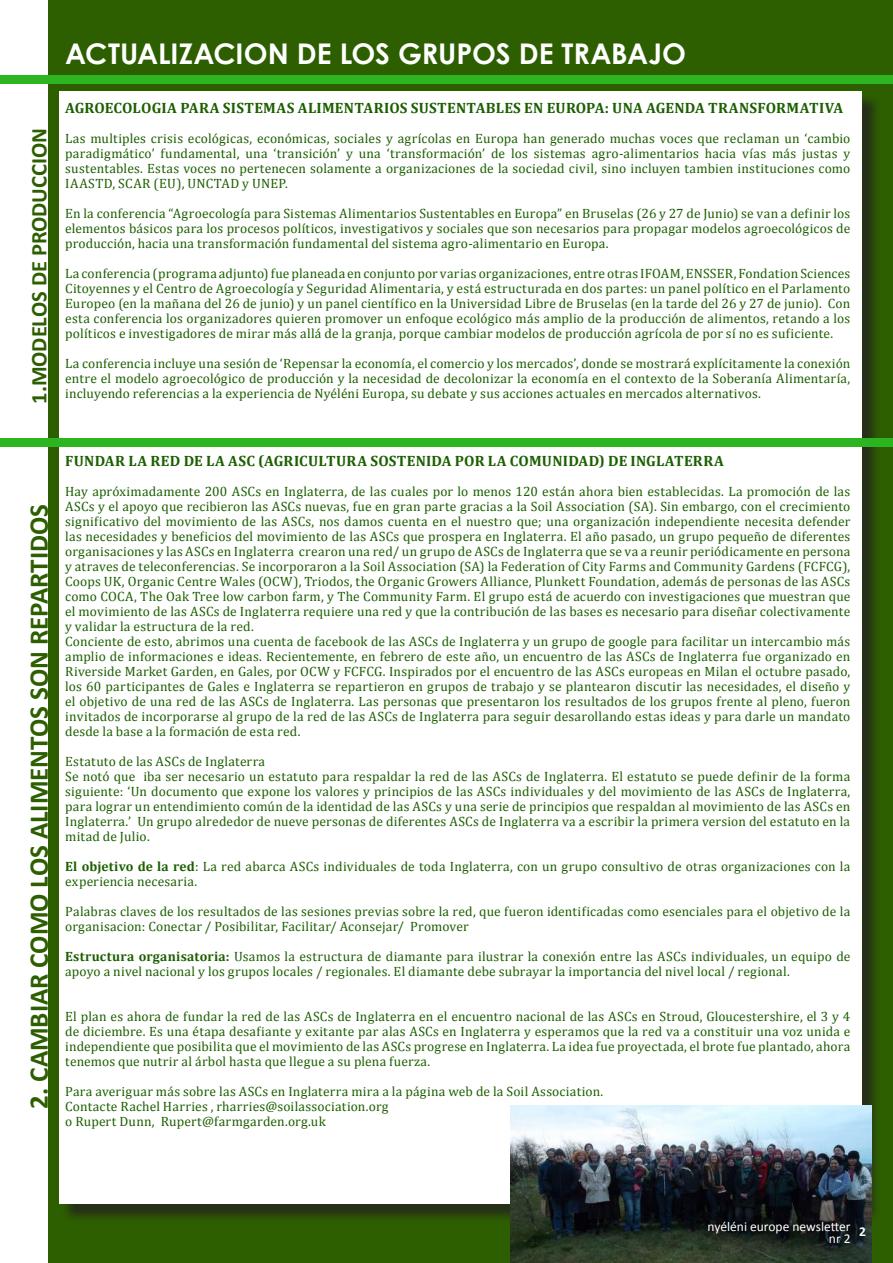
<style>
.page{position:relative;width:893px;height:1263px;background:#fff}
.page>*{position:absolute;margin:0;border:0;box-sizing:border-box;transform-origin:0 0}
.t1{font:700 28.5px "Century Gothic";letter-spacing:-.005em;color:#fff}
.t2{font:700 27px "Calibri";letter-spacing:-.005em;color:#2d5f00}
.t3{font:700 22.5px "Calibri";letter-spacing:-.005em;color:#2d5f00}
.t4{font:700 15px "Cambria";letter-spacing:.015em;color:#1c5f00}
.t5{font:13.5px/15px "Cambria";letter-spacing:.015em;color:#1c5f00}
.t6{font:13.5px/12px "Calibri";color:#fff;text-align:right}
.t7{font:700 13.5px "Calibri";color:#fff}
.s1{font-weight:700}
</style>
<div class="page">
<div style="left:48px;top:0;width:845px;height:1263px;background:#2d5f00"></div>
<div style="left:62px;top:93px;width:819px;height:1129px;background:#241f1f;opacity:.75"></div>
<div style="left:60px;top:91px;width:802px;height:1113px;background:#fff"></div>
<div style="left:0;top:75px;width:893px;height:9px;background:#2db521"></div>
<div style="left:0;top:438px;width:893px;height:8px;background:#2db521"></div>
<img style="left:510px;top:1106px;width:362px;height:157px">
<h3 class="t3" style="left:25px;top:404px;width:277px;rotate:-90deg">1.MODELOS DE PRODUCCION</h3>
<h1 class="t1" style="left:65px;top:32px;width:622px">ACTUALIZACION DE LOS GRUPOS DE TRABAJO</h1>
<p class="t4" style="left:65px;top:97px;width:779px">AGROECOLOGIA PARA SISTEMAS ALIMENTARIOS SUSTENTABLES EN EUROPA: UNA AGENDA TRANSFORMATIVA</p>
<p class="t5" style="left:65px;top:130px;width:787px;text-align:justify">Las multiples crisis ecológicas, económicas, sociales y agrícolas en Europa han generado muchas voces que reclaman un ‘cambio paradigmático’ fundamental, una ‘transición’ y una ‘transformación’ de los sistemas agro-alimentarios hacia vías más justas y sustentables. Estas voces no pertenecen solamente a organizaciones de la sociedad civil, sino incluyen tambien instituciones como IAASTD, SCAR (EU), UNCTAD y UNEP.</p>
<p class="t5" style="left:65px;top:205px;width:787px;text-align:justify">En la conferencia “Agroecología para Sistemas Alimentarios Sustentables en Europa” en Bruselas (26 y 27 de Junio) se van a definir los elementos básicos para los procesos políticos, investigativos y sociales que son necesarios para propagar modelos agroecológicos de producción, hacia una transformación fundamental del sistema agro-alimentario en Europa.</p>
<p class="t5" style="left:65px;top:265px;width:787px;text-align:justify">La conferencia (programa adjunto) fue planeada en conjunto por varias organizaciones, entre otras IFOAM, ENSSER, Fondation Sciences Citoyennes y el Centro de Agroecología y Seguridad Alimentaria, y está estructurada en dos partes: un panel político en el Parlamento Europeo (en la mañana del 26 de junio) y un panel científico en la Universidad Libre de Bruselas (en la tarde del 26 y 27 de junio). Con esta conferencia los organizadores quieren promover un enfoque ecológico más amplio de la producción de alimentos, retando a los políticos e investigadores de mirar más allá de la granja, porque cambiar modelos de producción agrícola de por sí no es suficiente.</p>
<p class="t5" style="left:65px;top:355px;width:787px;text-align:justify">La conferencia incluye una sesión de ‘Repensar la economía, el comercio y los mercados’, donde se mostrará explícitamente la conexión entre el modelo agroecológico de producción y la necesidad de decolonizar la economía en el contexto de la Soberanía Alimentaría, incluyendo referencias a la experiencia de Nyéléni Europa, su debate y sus acciones actuales en mercados alternativos.</p>
<h2 class="t2" style="left:22px;top:1109px;width:607px;rotate:-90deg">2. CAMBIAR COMO LOS ALIMENTOS SON REPARTIDOS</h2>
<p class="t4" style="left:65px;top:450px;width:660px">FUNDAR LA RED DE LA ASC (AGRICULTURA SOSTENIDA POR LA COMUNIDAD) DE INGLATERRA</p>
<p class="t5" style="left:65px;top:484px;width:787px">Hay apróximadamente 200 ASCs en Inglaterra, de las cuales por lo menos 120 están ahora bien establecidas. La promoción de las ASCs y el apoyo que recibieron las ASCs nuevas, fue en gran parte gracias a la Soil Association (SA). Sin embargo, con el crecimiento significativo del movimiento de las ASCs, nos damos cuenta en el nuestro que; una organización independiente necesita defender las necesidades y beneficios del movimiento de las ASCs que prospera en Inglaterra. El año pasado, un grupo pequeño de diferentes organisaciones y las ASCs en Inglaterra crearon una red/ un grupo de ASCs de Inglaterra que se va a reunir periódicamente en persona y atraves de teleconferencias. Se incorporaron a la Soil Association (SA) la Federation of City Farms and Community Gardens (FCFCG), Coops UK, Organic Centre Wales (OCW), Triodos, the Organic Growers Alliance, Plunkett Foundation, además de personas de las ASCs como COCA, The Oak Tree low carbon farm, y The Community Farm. El grupo está de acuerdo con investigaciones que muestran que el movimiento de las ASCs de Inglaterra requiere una red y que la contribución de las bases es necesario para diseñar colectivamente y validar la estructura de la red.<br>Conciente de esto, abrimos una cuenta de facebook de las ASCs de Inglaterra y un grupo de google para facilitar un intercambio más amplio de informaciones e ideas. Recientemente, en febrero de este año, un encuentro de las ASCs de Inglaterra fue organizado en Riverside Market Garden, en Gales, por OCW y FCFCG. Inspirados por el encuentro de las ASCs europeas en Milan el octubre pasado, los 60 participantes de Gales e Inglaterra se repartieron en grupos de trabajo y se plantearon discutir las necesidades, el diseño y el objetivo de una red de las ASCs de Inglaterra. Las personas que presentaron los resultados de los grupos frente al pleno, fueron invitados de incorporarse al grupo de la red de las ASCs de Inglaterra para seguir desarollando estas ideas y para darle un mandato desde la base a la formación de esta red.</p>
<p class="t5" style="left:65px;top:754px;width:787px">Estatuto de las ASCs de Inglaterra<br>Se notó que iba ser necesario un estatuto para respaldar la red de las ASCs de Inglaterra. El estatuto se puede definir de la forma siguiente: ‘Un documento que expone los valores y principios de las ASCs individuales y del movimiento de las ASCs de Inglaterra, para lograr un entendimiento común de la identidad de las ASCs y una serie de principios que respaldan al movimiento de las ASCs en Inglaterra.’ Un grupo alrededor de nueve personas de diferentes ASCs de Inglaterra va a escribir la primera version del estatuto en la mitad de Julio.</p>
<p class="t5" style="left:65px;top:859px;width:787px"><span class="s1">El objetivo de la red</span>: La red abarca ASCs individuales de toda Inglaterra, con un grupo consultivo de otras organizaciones con la experiencia necesaria.</p>
<p class="t5" style="left:65px;top:904px;width:786px">Palabras claves de los resultados de las sesiones previas sobre la red, que fueron identificadas como esenciales para el objetivo de la organisacion: Conectar / Posibilitar, Facilitar/ Aconsejar/ Promover</p>
<p class="t5" style="left:65px;top:949px;width:787px"><span class="s1">Estructura organisatoria:</span> Usamos la estructura de diamante para ilustrar la conexión entre las ASCs individuales, un equipo de apoyo a nivel nacional y los grupos locales / regionales. El diamante debe subrayar la importancia del nivel local / regional.</p>
<p class="t5" style="left:65px;top:1009px;width:787px;text-align:justify">El plan es ahora de fundar la red de las ASCs de Inglaterra en el encuentro nacional de las ASCs en Stroud, Gloucestershire, el 3 y 4 de diciembre. Es una étapa desafiante y exitante par alas ASCs en Inglaterra y esperamos que la red va a constituir una voz unida e independiente que posibilita que el movimiento de las ASCs progrese en Inglaterra. La idea fue proyectada, el brote fue plantado, ahora tenemos que nutrir al árbol hasta que llegue a su plena fuerza.</p>
<p class="t5" style="left:65px;top:1084px;width:540px">Para averiguar más sobre las ASCs en Inglaterra mira a la página web de la Soil Association.<br>Contacte Rachel Harries , rharries@soilassociation.org<br>o Rupert Dunn, Rupert@farmgarden.org.uk</p>
<p class="t6" style="left:708px;top:1220px;width:144px">nyéléni europe newsletter nr 2</p>
<p class="t7" style="left:859px;top:1223px;width:8px">2</p>
</div>
